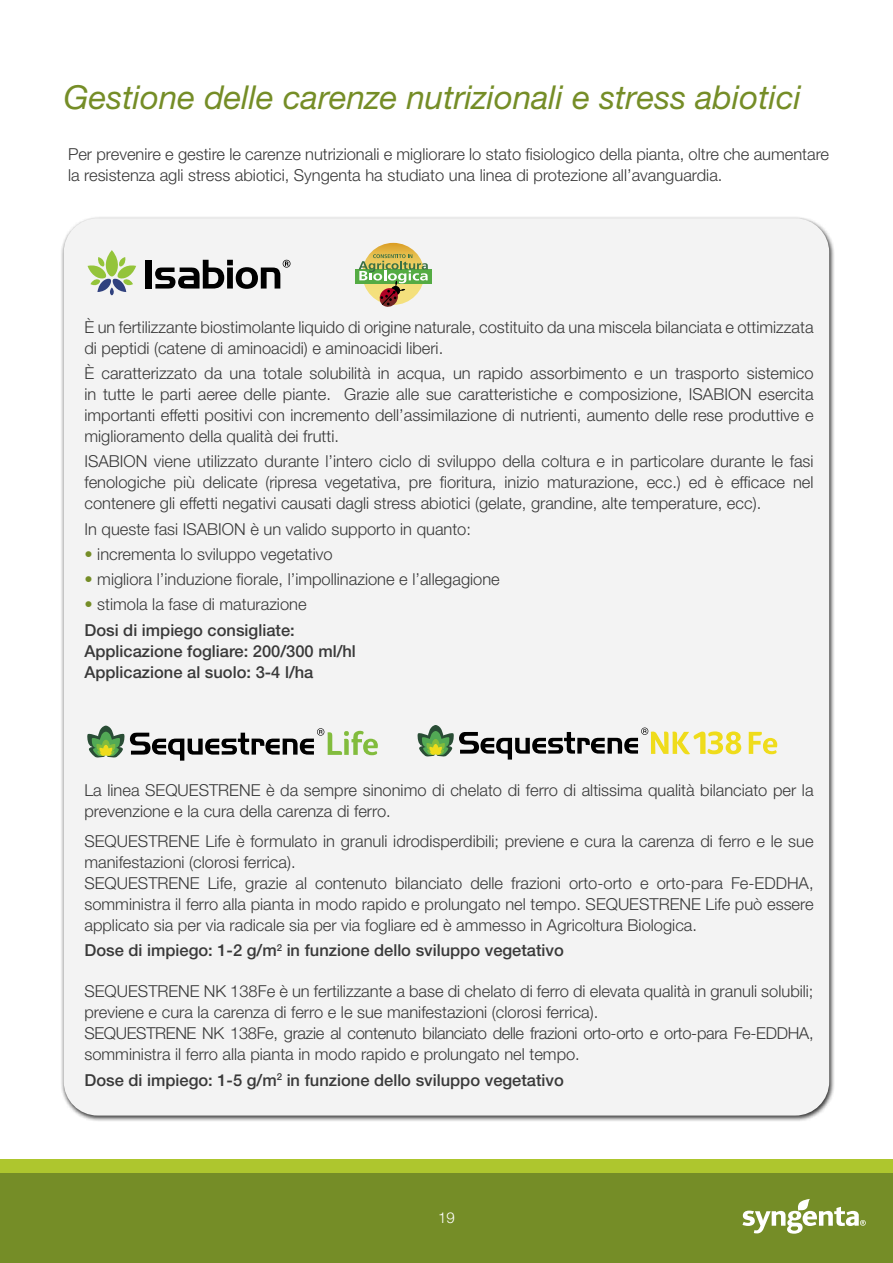
<style>
.page{position:relative;width:893px;height:1263px;background:#fff}
.page>*{position:absolute;margin:0;border:0;box-sizing:border-box;transform-origin:0 0}
.t1{font:italic 33px "Helvetica Neue LT Std";color:#758d27}
.t2{font:300 16.5px/21px "Helvetica Neue LT Std";color:#393939}
.t3{font:500 16.5px/21px "Helvetica Neue LT Std";color:#393939}
.t4{font:300 15px "Helvetica Neue LT Std";color:#fff}
.s1{font-weight:400;color:#758d27}
.s2{font-weight:500}
</style>
<div class="page">
<div style="left:0;top:1159px;width:893px;height:15px;background:#aec62e"></div>
<div style="left:0;top:1174px;width:893px;height:89px;background:#758d27"></div>
<svg style="left:742px;top:1199px;width:124px;height:35px"></svg>
<div style="left:60px;top:216px;width:775px;height:906px;background:#000;opacity:.8"></div>
<div style="left:64px;top:218px;width:765px;height:897px;background:#f3f3f3;border-radius:34px"></div>
<svg style="left:88px;top:250px;width:48px;height:45px"></svg>
<div style="left:145px;top:260px;width:6px;height:29px;background:#000"></div>
<svg style="left:155px;top:260px;width:135px;height:29px"></svg>
<svg style="left:749px;top:732px;width:28px;height:22px"></svg>
<svg style="left:418px;top:725px;width:323px;height:34px"></svg>
<svg style="left:362px;top:243px;width:62px;height:62px"></svg>
<div style="left:355px;top:269px;width:77px;height:15px;background:#54ab43"></div>
<svg style="left:359px;top:254px;width:69px;height:53px"></svg>
<svg style="left:87px;top:726px;width:291px;height:35px"></svg>
<h1 class="t1" style="left:64px;top:77px;width:739px">Gestione delle carenze nutrizionali e stress abiotici</h1>
<p class="t2" style="left:68px;top:143px;width:763px">Per prevenire e gestire le carenze nutrizionali e migliorare lo stato fisiologico della pianta, oltre che aumentare la resistenza agli stress abiotici, Syngenta ha studiato una linea di protezione all’avanguardia.</p>
<p class="t2" style="left:84px;top:316px;width:731px">È un fertilizzante biostimolante liquido di origine naturale, costituito da una miscela bilanciata e ottimizzata di peptidi (catene di aminoacidi) e aminoacidi liberi.</p>
<p class="t2" style="left:84px;top:362px;width:731px;text-align:justify">È caratterizzato da una totale solubilità in acqua, un rapido assorbimento e un trasporto sistemico in tutte le parti aeree delle piante. Grazie alle sue caratteristiche e composizione, ISABION esercita importanti effetti positivi con incremento dell’assimilazione di nutrienti, aumento delle rese produttive e miglioramento della qualità dei frutti.</p>
<p class="t2" style="left:84px;top:451px;width:731px;text-align:justify">ISABION viene utilizzato durante l’intero ciclo di sviluppo della coltura e in particolare durante le fasi fenologiche più delicate (ripresa vegetativa, pre fioritura, inizio maturazione, ecc.) ed è efficace nel contenere gli effetti negativi causati dagli stress abiotici (gelate, grandine, alte temperature, ecc).</p>
<p class="t2" style="left:84px;top:518px;width:388px">In queste fasi ISABION è un valido supporto in quanto:</p>
<p class="t2" style="left:84px;top:543px;width:250px"><span class="s1">•</span> incrementa lo sviluppo vegetativo</p>
<p class="t2" style="left:84px;top:568px;width:417px"><span class="s1">•</span> migliora l’induzione fiorale, l’impollinazione e l’allegagione</p>
<p class="t2" style="left:84px;top:591px;width:224px;line-height:25.2px"><span class="s1">•</span> stimola la fase di maturazione<br><span class="s2">Dosi di impiego consigliate:</span></p>
<p class="t3" style="left:84px;top:640px;width:273px">Applicazione fogliare: 200/300 ml/hl<br>Applicazione al suolo: 3-4 l/ha</p>
<p class="t2" style="left:84px;top:780px;width:731px">La linea SEQUESTRENE è da sempre sinonimo di chelato di ferro di altissima qualità bilanciato per la prevenzione e la cura della carenza di ferro.</p>
<p class="t2" style="left:84px;top:830px;width:731px">SEQUESTRENE Life è formulato in granuli idrodisperdibili; previene e cura la carenza di ferro e le sue manifestazioni (clorosi ferrica).<br>SEQUESTRENE Life, grazie al contenuto bilanciato delle frazioni orto-orto e orto-para Fe-EDDHA, somministra il ferro alla pianta in modo rapido e prolungato nel tempo. SEQUESTRENE Life può essere applicato sia per via radicale sia per via fogliare ed è ammesso in Agricoltura Biologica.</p>
<p class="t3" style="left:84px;top:939px;width:481px">Dose di impiego: 1-2 g/m<sup>2</sup> in funzione dello sviluppo vegetativo</p>
<p class="t2" style="left:84px;top:981px;width:731px">SEQUESTRENE NK 138Fe è un fertilizzante a base di chelato di ferro di elevata qualità in granuli solubili; previene e cura la carenza di ferro e le sue manifestazioni (clorosi ferrica).<br>SEQUESTRENE NK 138Fe, grazie al contenuto bilanciato delle frazioni orto-orto e orto-para Fe-EDDHA, somministra il ferro alla pianta in modo rapido e prolungato nel tempo.</p>
<p class="t3" style="left:84px;top:1069px;width:481px">Dose di impiego: 1-5 g/m<sup>2</sup> in funzione dello sviluppo vegetativo</p>
<p class="t4" style="left:438px;top:1209px;width:18px">19</p>
</div>
